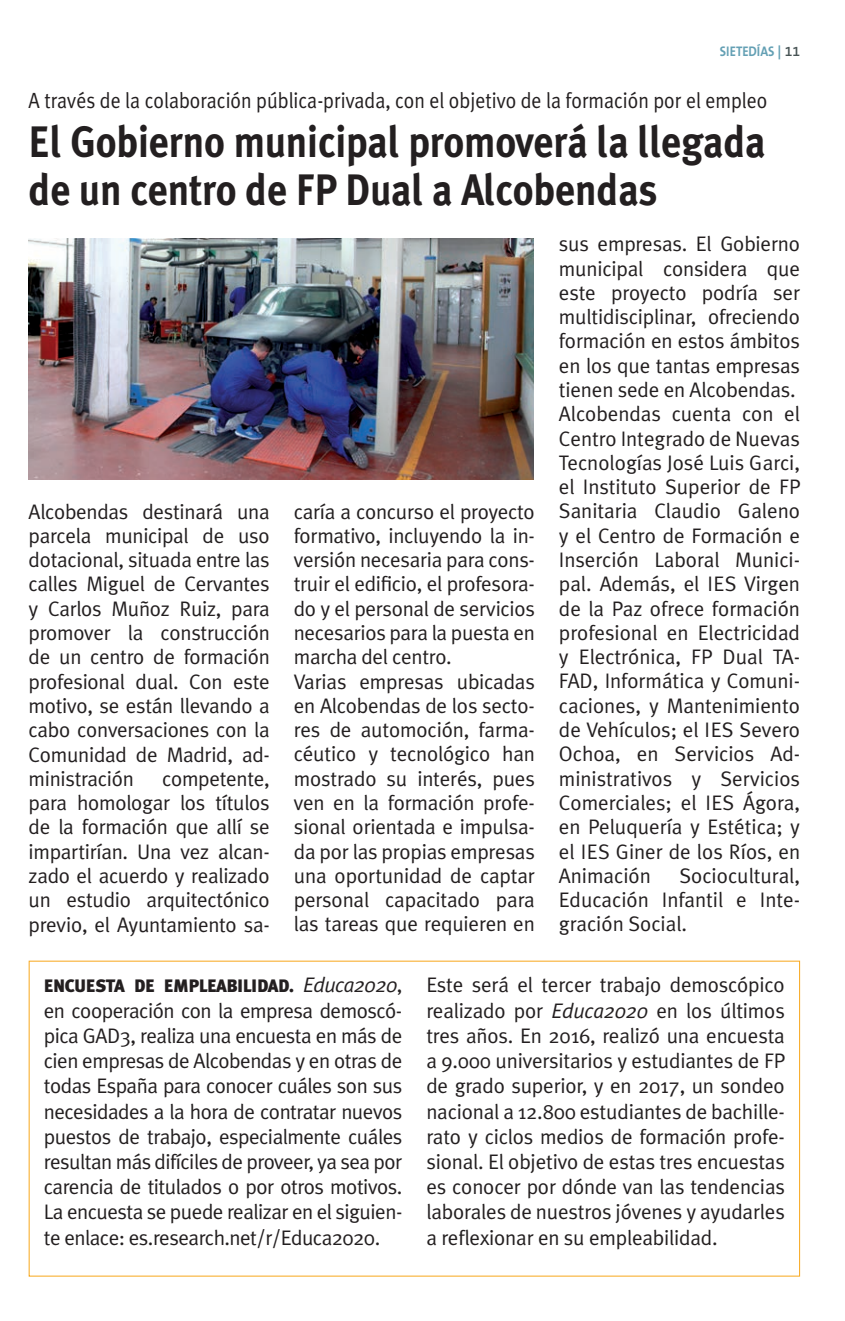
<style>
.page{position:relative;width:845px;height:1321px;background:#fff}
.page>*{position:absolute;margin:0;border:0;box-sizing:border-box;transform-origin:0 0}
.t1{font:700 44px/48px "Meta Plus";letter-spacing:-.005em;color:#231f20;scale:.9 1}
.t2{font:22px "Meta Plus Normal";color:#231f20;scale:.9 1}
.t3{font:21px/24.2px "Meta Plus Normal";letter-spacing:-.01em;color:#231f20;text-align:justify}
.t4{font:900 18px "Meta Plus";letter-spacing:-.025em;color:#231f20}
.t5{font:700 14px "The Sans B7";color:#64a0b4;scale:.9 1}
.s1{font-family:"The Sans B6";font-weight:600;color:#475354}
.s2{font-family:"Meta Plus Normal";font-weight:400;font-style:italic;font-size:21px}
.s3{font-family:"Meta Plus Normal";font-weight:400;font-size:21px}
.s4{font-style:italic}
</style>
<div class="page">
<svg style="left:29px;top:960px;width:771px;height:316px"></svg>
<img style="left:29px;top:238px;width:504px;height:241px">
<p class="t5" style="left:719px;top:44px;width:91px">SIETEDÍAS | <span class="s1">11</span></p>
<p class="t2" style="left:29px;top:88px;width:822px">A través de la colaboración pública-privada, con el objetivo de la formación por el empleo</p>
<h1 class="t1" style="left:29px;top:117px;width:820px">El Gobierno municipal promoverá la llegada de un centro de FP Dual a Alcobendas</h1>
<p class="t3" style="left:29px;top:499px;width:243px">Alcobendas destinará una parcela municipal de uso dotacional, situada entre las calles Miguel de Cervantes y Carlos Muñoz Ruiz, para promover la construcción de un centro de formación profesional dual. Con este motivo, se están llevando a cabo conversaciones con la Comunidad de Madrid, ad&shy;ministración</p>
<p class="t3" style="left:29px;top:766px;width:243px;text-indent:133px">competente, para homologar los títulos de la formación que allí se impartirían. Una vez alcan&shy;zado el acuerdo y realizado un estudio arquitectónico previo, el Ayuntamiento sa-</p>
<p class="t3" style="left:294px;top:499px;width:243px;text-align:left">caría a concurso el proyecto formativo, incluyendo la in&shy;versión necesaria para cons&shy;truir el edificio, el profesora&shy;do y el personal de servicios necesarios para la puesta en marcha del centro.<br>Varias empresas ubicadas en Alcobendas de los secto&shy;res de automoción, farma&shy;céutico y tecnológico han mostrado su interés, pues ven en la formación profe&shy;sional orientada e impulsa&shy;da por las propias empresas una oportunidad de captar personal capacitado para las tareas que requieren en</p>
<p class="t3" style="left:559px;top:231px;width:243px;text-align:left">sus empresas. El Gobierno municipal considera que este proyecto podría ser multidisciplinar, ofreciendo formación en estos ámbitos en los que tantas empresas tienen sede en Alcobendas.<br>Alcobendas cuenta con el<br>Centro Integrado de Nuevas<br>Tecnologías José Luis Garci, el Instituto Superior de FP<br>Sanitaria Claudio Galeno y el Centro de Formación e<br>Inserción Laboral Munici&shy;pal. Además, el IES Virgen de la Paz ofrece formación profesional en Electricidad y Electrónica, FP Dual TA-<br>FAD, Informática y Comuni&shy;caciones, y Mantenimiento de Vehículos; el IES Severo<br>Ochoa, en Servicios Ad&shy;ministrativos y Servicios<br>Comerciales; el IES Ágora, en Peluquería y Estética; y el IES Giner de los Ríos, en<br>Animación</p>
<p class="t3" style="left:559px;top:863px;width:243px;text-indent:120px">Sociocultural, Educación Infantil e Inte&shy;gración Social.</p>
<p class="t4" style="left:44px;top:975px;width:360px">ENCUESTA DE EMPLEABILIDAD. <span class="s2">Educa2020</span><span class="s3">,</span></p>
<p class="t3" style="left:44px;top:997px;width:360px;line-height:25.2px">en cooperación con la empresa demoscó&shy;pica GAD3, realiza una encuesta en más de cien empresas de Alcobendas y en otras de todas España para conocer cuáles son sus necesidades a la hora de contratar nuevos puestos de trabajo, especialmente cuáles resultan más difíciles de proveer, ya sea por carencia de titulados o por otros motivos.<br>La encuesta se puede realizar en el siguien&shy;te enlace: es.research.net/r/Educa2020.</p>
<p class="t3" style="left:426px;top:972px;width:360px;line-height:25.2px">Este será el tercer trabajo demoscópico realizado por <span class="s4">Educa2020</span> en los últimos tres años. En 2016, realizó una encuesta a 9.000 universitarios y estudiantes de FP de grado superior, y en 2017, un sondeo nacional a 12.800 estudiantes de bachille&shy;rato y ciclos medios de formación profe&shy;sional. El objetivo de estas tres encuestas es conocer por dónde van las tendencias laborales de nuestros jóvenes y ayudarles a reflexionar en su empleabilidad.</p>
</div>
